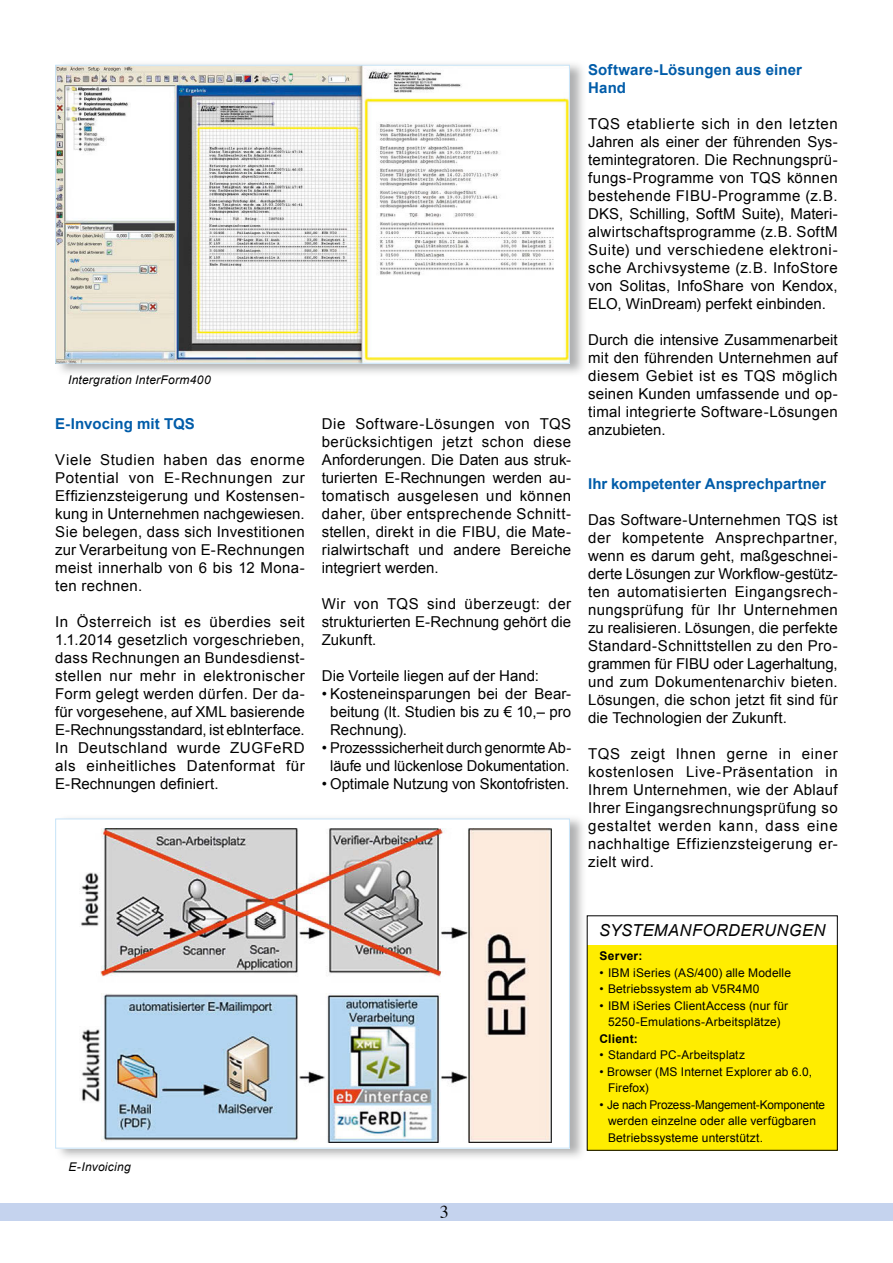
<style>
.page{position:relative;width:893px;height:1263px;background:#fff}
.page>*{position:absolute;margin:0;border:0;box-sizing:border-box;transform-origin:0 0}
.t1{font:18px "Times";color:#000}
.t2{font:italic 16.5px "Arial";letter-spacing:.025em;color:#000}
.t3{font:15px/18px "Arial";letter-spacing:.01em;color:#000;text-align:justify}
.t4{font:700 15px/18px "Arial";letter-spacing:.005em;color:#005ca9}
.t5{font:12px/16.5px "Arial";letter-spacing:.01em;color:#000}
.t6{font:italic 12px "Arial";letter-spacing:.025em;color:#000}
.t7{font:700 12px "Arial";letter-spacing:.015em;color:#000}
</style>
<div class="page">
<div style="left:0;top:1203px;width:893px;height:17px;background:#c5d3ee"></div>
<img style="left:55px;top:64px;width:528px;height:309px">
<img style="left:57px;top:67px;width:511px;height:295px">
<div style="left:55px;top:65px;width:515px;height:299px;border:1px solid #c6e3f8"></div>
<img style="left:55px;top:818px;width:532px;height:339px">
<div style="left:56px;top:819px;width:513px;height:329px;background:#fff"></div>
<img style="left:81px;top:829px;width:471px;height:313px">
<div style="left:587px;top:935px;width:251px;height:216px;background:#ffed00"></div>
<div style="left:587px;top:916px;width:251px;height:28px;background:#fff"></div>
<div style="left:587px;top:915px;width:251px;height:236px;border:1px solid #000"></div>
<p class="t6" style="left:68px;top:372px;width:144px">Intergration InterForm400</p>
<p class="t4" style="left:55px;top:415px;width:141px">E-Invocing mit TQS</p>
<p class="t3" style="left:55px;top:450px;width:251px">Viele Studien haben das enorme Potential von E-Rechnungen zur Effizienzsteigerung und Kostensen&shy;kung in Unternehmen nachgewiesen.<br>Sie belegen, dass sich Investitionen zur Verarbeitung von E-Rechnungen meist innerhalb von 6 bis 12 Mona&shy;ten rechnen.</p>
<p class="t3" style="left:55px;top:612px;width:251px">In Österreich ist es überdies seit 1.1.2014 gesetzlich vorgeschrieben, dass Rechnungen an Bundesdienst&shy;stellen nur mehr in elektronischer Form gelegt werden dürfen. Der da&shy;für vorgesehene, auf XML basierende E-Rechnungsstandard, ist ebInterface.<br>In Deutschland wurde ZUGFeRD als einheitliches Datenformat für E-Rechnungen definiert.</p>
<p class="t3" style="left:322px;top:415px;width:251px">Die Software-Lösungen von TQS berücksichtigen jetzt schon diese Anforderungen. Die Daten aus struk&shy;turierten E-Rechnungen werden au&shy;tomatisch ausgelesen und können daher, über entsprechende Schnitt&shy;stellen, direkt in die FIBU, die Mate&shy;rialwirtschaft und andere Bereiche integriert werden.</p>
<p class="t3" style="left:322px;top:595px;width:251px">Wir von TQS sind überzeugt: der strukturierten E-Rechnung gehört die Zukunft.</p>
<p class="t3" style="left:322px;top:667px;width:219px">Die Vorteile liegen auf der Hand:</p>
<p class="t3" style="left:330px;top:685px;width:242px;text-indent:-9px">• Kosteneinsparungen bei der Bear&shy;beitung (lt. Studien bis zu € 10,– pro Rechnung).</p>
<p class="t3" style="left:322px;top:739px;width:251px;text-align:center">• Prozesssicherheit durch genormte Ab&shy;läufe und lückenlose Dokumentation.</p>
<p class="t3" style="left:322px;top:775px;width:249px">• Optimale Nutzung von Skontofristen.</p>
<p class="t4" style="left:588px;top:61px;width:215px">Software-Lösungen aus einer<br>Hand</p>
<p class="t3" style="left:588px;top:115px;width:251px">TQS etablierte sich in den letzten Jahren als einer der führenden Sys&shy;temintegratoren. Die Rechnungsprü&shy;fungs-Programme von TQS können bestehende FIBU-Programme (z.B.<br>DKS, Schilling, SoftM Suite), Materi&shy;alwirtschaftsprogramme (z.B. SoftM Suite) und verschiedene elektroni&shy;sche Archivsysteme (z.B. InfoStore von Solitas, InfoShare von Kendox, ELO, WinDream) perfekt einbinden.</p>
<p class="t3" style="left:588px;top:331px;width:251px">Durch die intensive Zusammenarbeit mit den führenden Unternehmen auf diesem Gebiet ist es TQS möglich seinen Kunden umfassende und op&shy;timal integrierte Software-Lösungen anzubieten.</p>
<p class="t4" style="left:588px;top:475px;width:239px">Ihr kompetenter Ansprechpartner</p>
<p class="t3" style="left:588px;top:511px;width:251px">Das Software-Unternehmen TQS ist der kompetente Ansprechpartner, wenn es darum geht, maßgeschnei&shy;derte Lösungen zur Workflow-gestütz&shy;ten automatisierten Eingangsrech&shy;nungsprüfung für Ihr Unternehmen zu realisieren. Lösungen, die perfekte Standard-Schnittstellen zu den Pro&shy;grammen für FIBU oder Lagerhaltung, und zum Dokumentenarchiv bieten.<br>Lösungen, die schon jetzt fit sind für die Technologien der Zukunft.</p>
<p class="t3" style="left:588px;top:745px;width:251px">TQS zeigt Ihnen gerne in einer kostenlosen Live-Präsentation in Ihrem Unternehmen, wie der Ablauf Ihrer Eingangsrechnungsprüfung so gestaltet werden kann, dass eine nachhaltige Effizienzsteigerung er&shy;zielt wird.</p>
<p class="t6" style="left:68px;top:1159px;width:64px">E-Invoicing</p>
<p class="t1" style="left:440px;top:1195px;width:10px">3</p>
<p class="t2" style="left:599px;top:920px;width:228px">SYSTEMANFORDERUNGEN</p>
<p class="t7" style="left:600px;top:948px;width:44px">Server:</p>
<p class="t5" style="left:600px;top:964px;width:193px">• IBM iSeries (AS/400) alle Modelle</p>
<p class="t5" style="left:600px;top:981px;width:161px">• Betriebssystem ab V5R4M0</p>
<p class="t5" style="left:600px;top:997px;width:190px;text-align:center">• IBM iSeries ClientAccess (nur für<br>5250-Emulations-Arbeitsplätze)</p>
<p class="t7" style="left:600px;top:1030px;width:40px">Client:</p>
<p class="t5" style="left:600px;top:1047px;width:147px">• Standard PC-Arbeitsplatz</p>
<p class="t5" style="left:608px;top:1063px;width:206px;text-indent:-9px">• Browser (MS Internet Explorer ab 6.0,<br>Firefox)</p>
<p class="t5" style="left:608px;top:1096px;width:218px;text-indent:-9px">• Je nach Prozess-Mangement-Komponente werden einzelne oder alle verfügbaren<br>Betriebssysteme unterstützt.</p>
</div>
